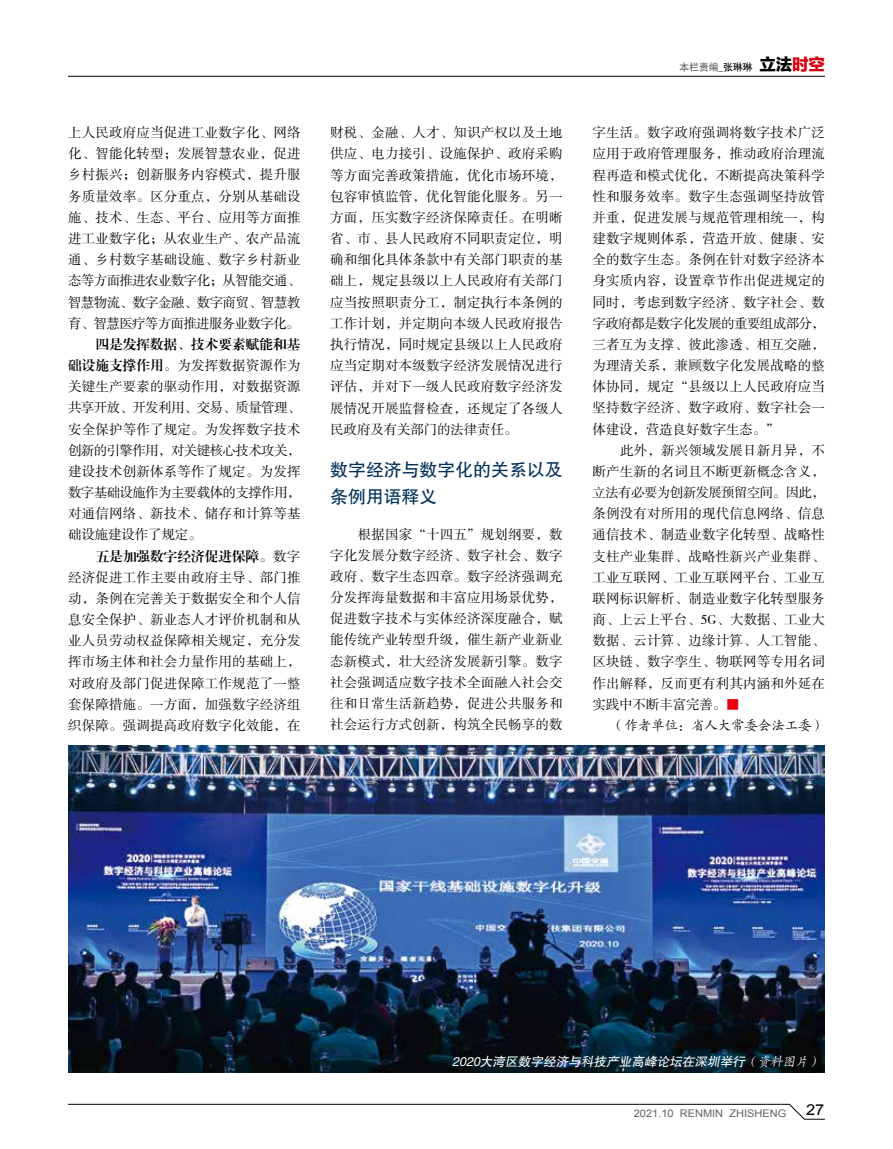
<style>
.page{position:relative;width:893px;height:1149px;background:#fff}
.page>*{position:absolute;margin:0;border:0;box-sizing:border-box;transform-origin:0 0}
.t1{font:18px/27px "FZHTJW GB1 0";letter-spacing:-.005em;color:#00305b}
.t2{font:15px "Arial";color:#000;scale:1.1 1}
.t3{font:13.5px/21.1px "FZSSJW GB1 0";letter-spacing:.015em;color:#000;text-align:justify}
.t4{font:13.5px "FZXBSJW GB1 0";letter-spacing:.01em;color:#000}
.t5{font:13.5px "FZKTJW GB1 0";letter-spacing:-.01em;color:#000}
.t6{font:italic 12.75px "FZHTJW GB1 0";color:#fff}
.t7{font:10.5px "Arial";color:#636262;scale:1.05 1}
.t8{font:9.75px "Heiti CSEG Medium GB";color:#636262}
.s1{font-family:"FZXBSJW GB1 0"}
.s2{font-family:"FZSSJW GB1 0"}
.s3{color:#000}
.s4{font-family:"FZLTTHJW GB1 0";font-size:16.5px;color:#000}
.s5{font-family:"FZLTTHJW GB1 0";font-size:16.5px;color:#d7000f}
.s6{color:#e60012}
.s7{font-family:"FZKTJW GB1 0"}
</style>
<div class="page">
<svg style="left:68px;top:1103px;width:757px;height:16px"></svg>
<img style="left:68px;top:745px;width:757px;height:326px">
<hr style="left:68px;top:76px;width:757px;height:1px;background:#000">
<p class="t3" style="left:68px;top:123px;width:234px">上人民政府应当促进工业数字化、网络化、智能化转型；发展智慧农业，促进乡村振兴；创新服务内容模式，提升服务质量效率。区分重点，分别从基础设施、技术、生态、平台、应用等方面推进工业数字化；从农业生产、农产品流通、乡村数字基础设施、数字乡村新业态等方面推进农业数字化；从智能交通、智慧物流、数字金融、数字商贸、智慧教育、智慧医疗等方面推进服务业数字化。</p>
<p class="t4" style="left:96px;top:336px;width:206px">四是发挥数据、技术要素赋能和基</p>
<p class="t3" style="left:68px;top:355px;width:234px"><span class="s1">础设施支撑作用</span>。为发挥数据资源作为关键生产要素的驱动作用，对数据资源共享开放、开发利用、交易、质量管理、安全保护等作了规定。为发挥数字技术创新的引擎作用，对关键核心技术攻关，建设技术创新体系等作了规定。为发挥数字基础设施作为主要载体的支撑作用，对通信网络、新技术、储存和计算等基础设施建设作了规定。</p>
<p class="t4" style="left:96px;top:548px;width:206px">五是加强数字经济促进保障<span class="s2">。数字</span></p>
<p class="t3" style="left:68px;top:567px;width:234px">经济促进工作主要由政府主导、部门推动，条例在完善关于数据安全和个人信息安全保护、新业态人才评价机制和从业人员劳动权益保障相关规定，充分发挥市场主体和社会力量作用的基础上，对政府及部门促进保障工作规范了一整套保障措施。一方面，加强数字经济组织保障。强调提高政府数字化效能，在</p>
<p class="t3" style="left:330px;top:123px;width:234px">财税、金融、人才、知识产权以及土地供应、电力接引、设施保护、政府采购等方面完善政策措施，优化市场环境，包容审慎监管，优化智能化服务。另一方面，压实数字经济保障责任。在明晰省、市、县人民政府不同职责定位，明确和细化具体条款中有关部门职责的基础上，规定县级以上人民政府有关部门应当按照职责分工，制定执行本条例的工作计划，并定期向本级人民政府报告执行情况，同时规定县级以上人民政府应当定期对本级数字经济发展情况进行评估，并对下一级人民政府数字经济发展情况开展监督检查，还规定了各级人民政府及有关部门的法律责任。</p>
<h1 class="t1" style="left:330px;top:456px;width:234px">数字经济与数字化的关系以及条例用语释义</h1>
<p class="t3" style="left:330px;top:524px;width:234px;text-indent:28px">根据国家“十四五”规划纲要，数字化发展分数字经济、数字社会、数字政府、数字生态四章。数字经济强调充分发挥海量数据和丰富应用场景优势，促进数字技术与实体经济深度融合，赋能传统产业转型升级，催生新产业新业态新模式，壮大经济发展新引擎。数字社会强调适应数字技术全面融入社会交往和日常生活新趋势，促进公共服务和社会运行方式创新，构筑全民畅享的数</p>
<p class="t8" style="left:679px;top:62px;width:147px">本栏责编_<span class="s3">张琳琳</span> <span class="s4">立法</span><span class="s5">时空</span></p>
<p class="t3" style="left:592px;top:123px;width:234px">字生活。数字政府强调将数字技术广泛应用于政府管理服务，推动政府治理流程再造和模式优化，不断提高决策科学性和服务效率。数字生态强调坚持放管并重，促进发展与规范管理相统一，构建数字规则体系，营造开放、健康、安全的数字生态。条例在针对数字经济本身实质内容，设置章节作出促进规定的同时，考虑到数字经济、数字社会、数字政府都是数字化发展的重要组成部分，三者互为支撑、彼此渗透、相互交融，为理清关系，兼顾数字化发展战略的整体协同，规定“县级以上人民政府应当坚持数字经济、数字政府、数字社会一体建设，营造良好数字生态。”</p>
<p class="t3" style="left:592px;top:440px;width:234px;text-indent:28px">此外，新兴领域发展日新月异，不断产生新的名词且不断更新概念含义，立法有必要为创新发展预留空间。因此，条例没有对所用的现代信息网络、信息通信技术、制造业数字化转型、战略性支柱产业集群、战略性新兴产业集群、工业互联网、工业互联网平台、工业互联网标识解析、制造业数字化转型服务商、上云上平台、5G、大数据、工业大数据、云计算、边缘计算、人工智能、区块链、数字孪生、物联网等专用名词作出解释，反而更有利其内涵和外延在实践中不断丰富完善。<span class="s6">■</span></p>
<p class="t5" style="left:611px;top:718px;width:215px">（作者单位：省人大常委会法工委）</p>
<p class="t6" style="left:452px;top:1053px;width:373px">2020大湾区数字经济与科技产业高峰论坛在深圳举行<span class="s7">（资料图片）</span></p>
<p class="t7" style="left:634px;top:1105px;width:147px">2021.10 RENMIN ZHISHENG</p>
<p class="t2" style="left:806px;top:1099px;width:18px">27</p>
</div>
